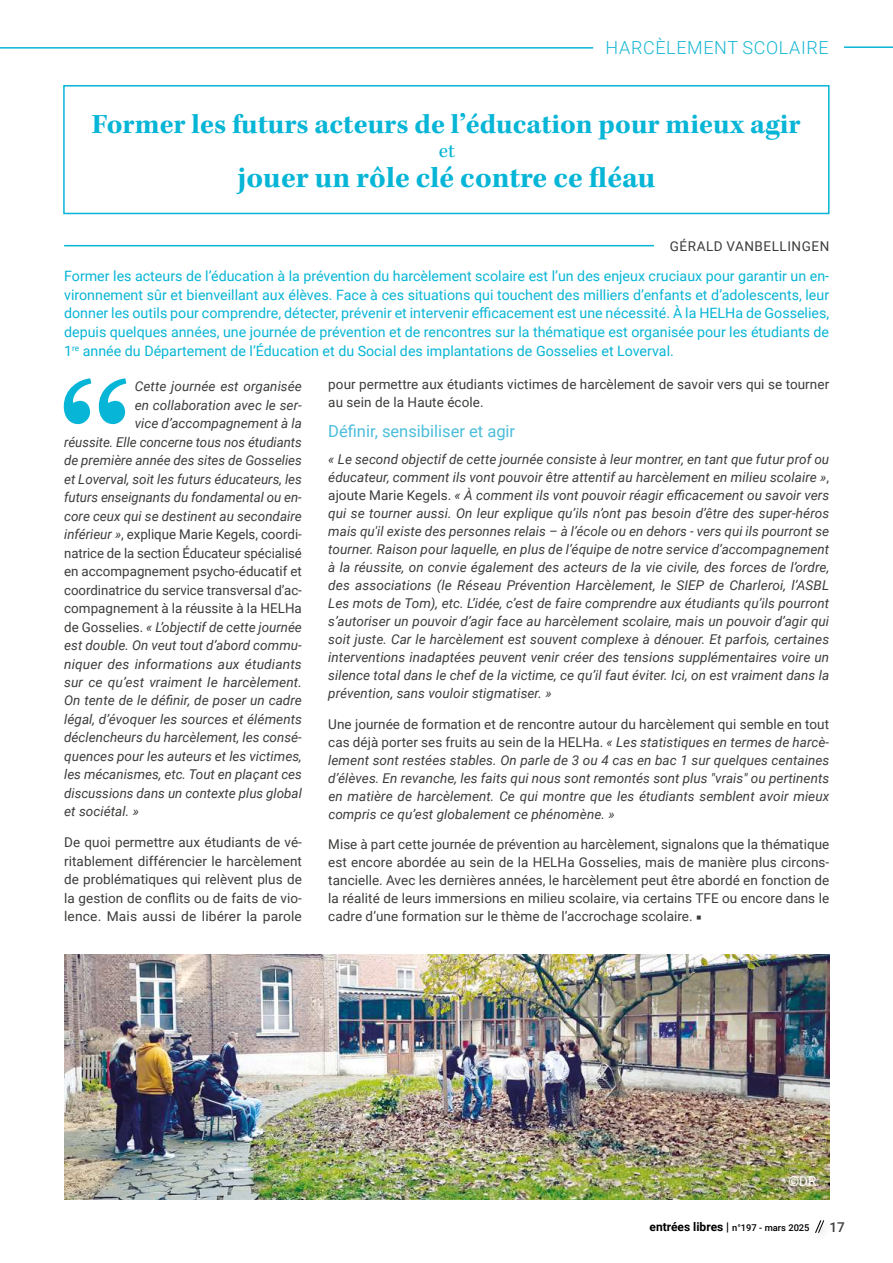
<style>
.page{position:relative;width:893px;height:1263px;background:#fff}
.page>*{position:absolute;margin:0;border:0;box-sizing:border-box;transform-origin:0 0}
.t1{font:700 30.15px "Kepler Std";color:#07b5d6}
.t2{font:700 28.5px "Kepler Std";color:#07b5d6}
.t3{font:20.55px "Kepler Std";color:#07b5d6}
.t4{font:300 18px "Roboto";letter-spacing:.035em;color:#19b8d3}
.t5{font:16.5px "Roboto";color:#4abdda}
.t6{font:14.25px/18.8px "Roboto";color:#07b5d6;text-align:justify}
.t7{font:italic 13.5px/18px "Roboto";letter-spacing:.005em;color:#3c3c3b;text-align:justify}
.t8{font:13.5px/18px "Roboto";letter-spacing:.005em;color:#3c3c3b;text-align:justify}
.t9{font:13.5px "Roboto";letter-spacing:.04em;color:#3c3c3b}
.t10{font:13.5px "Roboto";color:#fff}
.t11{font:500 13.5px "Roboto";color:#3c3c3b}
.t12{font:500 9.3px "Roboto";color:#000}
.s1{font-style:italic}
.s2{font-style:normal}
.s3{font-family:"Kepler Std";font-weight:700}
.s4{font-weight:700;font-size:12px}
.s5{font-size:12px}
</style>
<div class="page">
<svg style="left:815px;top:1220px;width:9px;height:13px"></svg>
<hr style="left:0;top:47px;width:593px;height:2px;background:#07b5d6">
<hr style="left:64px;top:245px;width:590px;height:1px;background:#07b5d6">
<hr style="left:844px;top:46px;width:49px;height:2px;background:#07b5d6">
<svg style="left:64px;top:378px;width:62px;height:46px"></svg>
<div style="left:63px;top:85px;width:767px;height:129px;border:2px solid #07b5d6"></div>
<img style="left:64px;top:955px;width:765px;height:245px">
<svg style="left:0;top:47px;width:45px;height:2px"></svg>
<h3 class="t4" style="left:606px;top:35px;width:225px">HARCÈLEMENT SCOLAIRE</h3>
<h2 class="t2" style="left:92px;top:108px;width:710px">Former les futurs acteurs de l’éducation pour mieux agir</h2>
<h1 class="t1" style="left:237px;top:161px;width:419px">jouer un rôle clé contre ce fléau</h1>
<h3 class="t3" style="left:439px;top:139px;width:18px">et</h3>
<p class="t9" style="left:670px;top:236px;width:161px">GÉRALD VANBELLINGEN</p>
<p class="t6" style="left:64px;top:266px;width:767px">Former les acteurs de l’éducation à la prévention du harcèlement scolaire est l’un des enjeux cruciaux pour garantir un en&shy;vironnement sûr et bienveillant aux élèves. Face à ces situations qui touchent des milliers d’enfants et d’adolescents, leur donner les outils pour comprendre, détecter, prévenir et intervenir efficacement est une nécessité. À la HELHa de Gosselies, depuis quelques années, une journée de prévention et de rencontres sur la thématique est organisée pour les étudiants de 1<sup>re</sup> année du Département de l’Éducation et du Social des implantations de Gosselies et Loverval.</p>
<p class="t7" style="left:135px;top:377px;width:169px">Cette journée est organisée</p>
<p class="t7" style="left:135px;top:396px;width:169px">en collaboration avec le ser-</p>
<p class="t7" style="left:135px;top:414px;width:168px">vice d’accompagnement à la</p>
<p class="t7" style="left:64px;top:433px;width:239px">réussite. Elle concerne tous nos étudiants</p>
<p class="t7" style="left:64px;top:451px;width:239px">de première année des sites de Gosselies</p>
<p class="t7" style="left:64px;top:469px;width:239px">et Loverval, soit les futurs éducateurs, les</p>
<p class="t7" style="left:64px;top:488px;width:239px">futurs enseignants du fondamental ou en-</p>
<p class="t7" style="left:64px;top:506px;width:239px">core ceux qui se destinent au secondaire</p>
<p class="t8" style="left:64px;top:525px;width:239px"><span class="s1">inférieur »</span>, explique Marie Kegels, coordi-</p>
<p class="t8" style="left:64px;top:543px;width:239px">natrice de la section Éducateur spécialisé</p>
<p class="t8" style="left:64px;top:562px;width:239px">en accompagnement psycho-éducatif et</p>
<p class="t8" style="left:64px;top:580px;width:239px">coordinatrice du service transversal d’ac-</p>
<p class="t8" style="left:64px;top:599px;width:239px">compagnement à la réussite à la HELHa</p>
<p class="t7" style="left:64px;top:617px;width:239px"><span class="s2">de Gosselies.</span> « L’objectif de cette journée</p>
<p class="t7" style="left:64px;top:636px;width:239px">est double. On veut tout d’abord commu-</p>
<p class="t7" style="left:64px;top:654px;width:239px">niquer des informations aux étudiants</p>
<p class="t7" style="left:64px;top:673px;width:239px">sur ce qu’est vraiment le harcèlement.</p>
<p class="t7" style="left:64px;top:691px;width:239px">On tente de le définir, de poser un cadre</p>
<p class="t7" style="left:64px;top:710px;width:239px">légal, d’évoquer les sources et éléments</p>
<p class="t7" style="left:64px;top:728px;width:239px">déclencheurs du harcèlement, les consé-</p>
<p class="t7" style="left:64px;top:746px;width:239px">quences pour les auteurs et les victimes,</p>
<p class="t7" style="left:64px;top:765px;width:239px">les mécanismes, etc. Tout en plaçant ces</p>
<p class="t7" style="left:64px;top:783px;width:239px">discussions dans un contexte plus global</p>
<p class="t7" style="left:64px;top:802px;width:76px">et sociétal. »</p>
<p class="t8" style="left:64px;top:833px;width:239px;line-height:18.5px">De quoi permettre aux étudiants de vé&shy;ritablement différencier le harcèlement de problématiques qui relèvent plus de la gestion de conflits ou de faits de vio&shy;lence. Mais aussi de libérer la parole</p>
<p class="t8" style="left:328px;top:374px;width:502px">pour permettre aux étudiants victimes de harcèlement de savoir vers qui se tourner au sein de la Haute école.</p>
<p class="t5" style="left:328px;top:420px;width:188px">Définir, sensibiliser et agir</p>
<p class="t7" style="left:328px;top:449px;width:502px">« Le second objectif de cette journée consiste à leur montrer, en tant que futur prof ou éducateur, comment ils vont pouvoir être attentif au harcèlement en milieu scolaire »<span class="s2">, ajoute Marie Kegels.</span> « À comment ils vont pouvoir réagir efficacement ou savoir vers qui se tourner aussi. On leur explique qu’ils n’ont pas besoin d’être des super-héros mais qu'il existe des personnes relais – à l’école ou en dehors - vers qui ils pourront se tourner. Raison pour laquelle, en plus de l’équipe de notre service d’accompagnement à la réussite, on convie également des acteurs de la vie civile, des forces de l’ordre, des associations (le Réseau Prévention Harcèlement, le SIEP de Charleroi, l’ASBL Les mots de Tom), etc. L’idée, c’est de faire comprendre aux étudiants qu’ils pourront s’autoriser un pouvoir d’agir face au harcèlement scolaire, mais un pouvoir d’agir qui soit juste. Car le harcèlement est souvent complexe à dénouer. Et parfois, certaines interventions inadaptées peuvent venir créer des tensions supplémentaires voire un silence total dans le chef de la victime, ce qu’il faut éviter. Ici, on est vraiment dans la prévention, sans vouloir stigmatiser. »</p>
<p class="t7" style="left:328px;top:714px;width:502px"><span class="s2">Une journée de formation et de rencontre autour du harcèlement qui semble en tout cas déjà porter ses fruits au sein de la HELHa.</span> « Les statistiques en termes de harcè&shy;lement sont restées stables. On parle de 3 ou 4 cas en bac 1 sur quelques centaines d’élèves. En revanche, les faits qui nous sont remontés sont plus "vrais" ou pertinents en matière de harcèlement. Ce qui montre que les étudiants semblent avoir mieux compris ce qu’est globalement ce phénomène. »</p>
<p class="t8" style="left:328px;top:835px;width:503px">Mise à part cette journée de prévention au harcèlement, signalons que la thématique est encore abordée au sein de la HELHa Gosselies, mais de manière plus circons&shy;tancielle. Avec les dernières années, le harcèlement peut être abordé en fonction de la réalité de leurs immersions en milieu scolaire, via certains TFE ou encore dans le cadre d’une formation sur le thème de l’accrochage scolaire. <span class="s3">■</span></p>
<p class="t10" style="left:788px;top:1172px;width:29px">©DR</p>
<p class="t12" style="left:650px;top:1221px;width:161px"><span class="s4">entrées libres</span> <span class="s5">|</span> n°197 - mars 2025</p>
<p class="t11" style="left:829px;top:1217px;width:17px">17</p>
</div>
